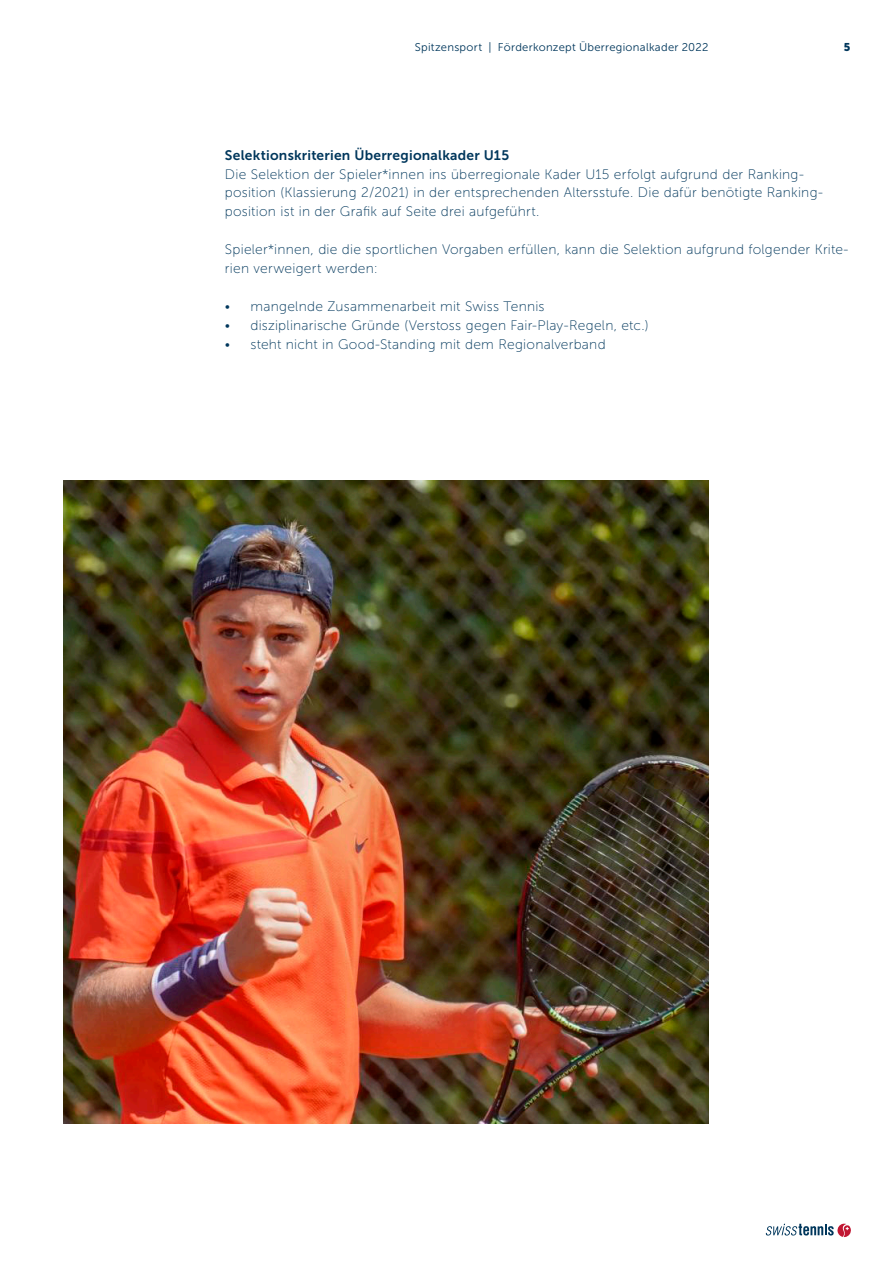
<style>
.page{position:relative;width:893px;height:1263px;background:#fff}
.page>*{position:absolute;margin:0;border:0;box-sizing:border-box;transform-origin:0 0}
.Lauftext{font:13.8px/18.9px "Museo Sans 100";letter-spacing:.02em;color:#00375c}
.Lauftext-2{font:13.8px "Museo Sans 700";letter-spacing:.02em;color:#00375c}
.t1{font:11.25px "Museo Sans 300";letter-spacing:.025em;color:#00375c}
.t2{font:11.25px "Museo Sans 900";color:#00375c}
</style>
<div class="page">
<svg style="left:766px;top:1224px;width:85px;height:13px"></svg>
<img style="left:64px;top:481px;width:644px;height:642px">
<p class="t1" style="left:415px;top:41px;width:295px">Spitzensport | Förderkonzept Überregionalkader 2022</p>
<p class="t2" style="left:844px;top:41px;width:8px">5</p>
<p class="Lauftext-2" style="left:225px;top:147px;width:286px">Selektionskriterien Überregionalkader U15</p>
<p class="Lauftext" style="left:225px;top:164px;width:599px">Die Selektion der Spieler*innen ins überregionale Kader U15 erfolgt aufgrund der Ranking&shy;position (Klassierung 2/2021) in der entsprechenden Altersstufe. Die dafür benötigte Ranking&shy;position ist in der Grafik auf Seite drei aufgeführt.</p>
<p class="Lauftext" style="left:225px;top:240px;width:625px">Spieler*innen, die die sportlichen Vorgaben erfüllen, kann die Selektion aufgrund folgender Krite&shy;rien verweigert werden:</p>
<p class="Lauftext" style="left:225px;top:297px;width:321px">• mangelnde Zusammenarbeit mit Swiss Tennis</p>
<p class="Lauftext" style="left:225px;top:316px;width:425px">• disziplinarische Gründe (Verstoss gegen Fair-Play-Regeln, etc.)</p>
<p class="Lauftext" style="left:225px;top:335px;width:382px">• steht nicht in Good-Standing mit dem Regionalverband</p>
</div>
